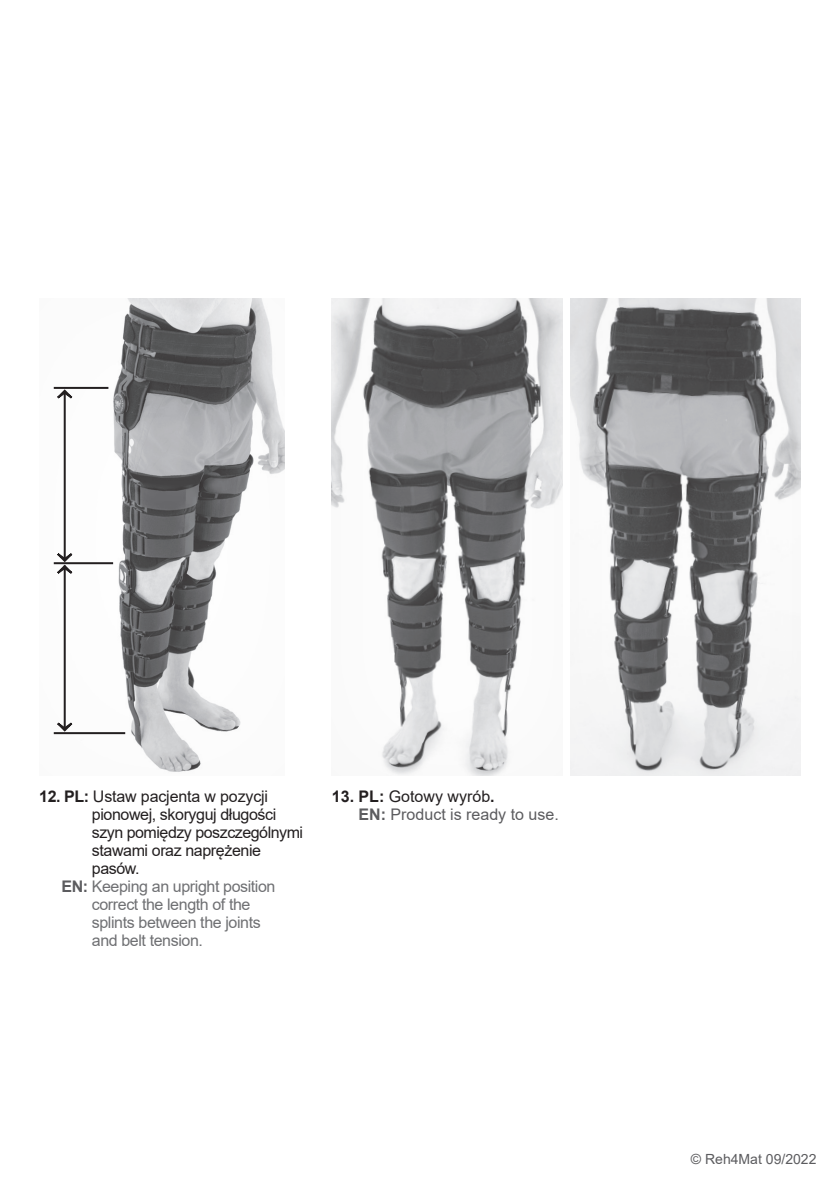
<style>
.page{position:relative;width:840px;height:1191px;background:#fff}
.page>*{position:absolute;margin:0;border:0;box-sizing:border-box;transform-origin:0 0}
.t1{font:16px "Arial";letter-spacing:-.025em;color:#231f20}
.t2{font:16px "Arial";letter-spacing:-.025em;color:#6f7073}
.t3{font:16px "Arial";color:#5c5c5f}
.t4{font:16px "Arial";color:#231f20}
.t5{font:14px "Arial";color:#5c5c5f}
.s1{font-weight:700}
.s2{font-weight:700;color:#5c5c5f}
</style>
<div class="page">
<div style="left:330px;top:297px;width:234px;height:478px;background:#231f20;opacity:.03"></div>
<div style="left:569px;top:297px;width:233px;height:478px;background:#231f20;opacity:.03"></div>
<div style="left:37px;top:297px;width:249px;height:479px;background:#231f20;opacity:.03"></div>
<hr style="left:54px;top:387px;width:54px;height:2px;background:#231f20">
<hr style="left:54px;top:562px;width:59px;height:2px;background:#231f20">
<hr style="left:54px;top:732px;width:71px;height:2px;background:#231f20">
<hr style="left:64px;top:392px;width:2px;height:168px;background:#231f20">
<hr style="left:64px;top:565px;width:2px;height:165px;background:#231f20">
<svg style="left:55px;top:388px;width:35px;height:25px"></svg>
<svg style="left:39px;top:538px;width:51px;height:50px"></svg>
<svg style="left:39px;top:708px;width:35px;height:25px"></svg>
<p class="t1" style="left:39px;top:785px;width:230px"><span class="s1">12. PL:</span> Ustaw pacjenta w pozycji</p>
<p class="t1" style="left:92px;top:803px;width:186px">pionowej, skoryguj długości</p>
<p class="t1" style="left:92px;top:821px;width:213px">szyn pomiędzy poszczególnymi</p>
<p class="t1" style="left:92px;top:839px;width:171px">stawami oraz naprężenie</p>
<p class="t1" style="left:92px;top:857px;width:49px">pasów.</p>
<p class="t2" style="left:61px;top:875px;width:215px"><span class="s2">EN:</span> Keeping an upright position</p>
<p class="t2" style="left:92px;top:893px;width:160px">correct the length of the</p>
<p class="t2" style="left:92px;top:911px;width:170px">splints between the joints</p>
<p class="t2" style="left:92px;top:929px;width:113px">and belt tension.</p>
<p class="t4" style="left:331px;top:785px;width:164px"><span class="s1">13. PL:</span> Gotowy wyrób<span class="s1">.</span></p>
<p class="t3" style="left:358px;top:803px;width:202px"><span class="s1">EN:</span> Product is ready to use.</p>
<p class="t5" style="left:690px;top:1149px;width:127px">© Reh4Mat 09/2022</p>
</div>
